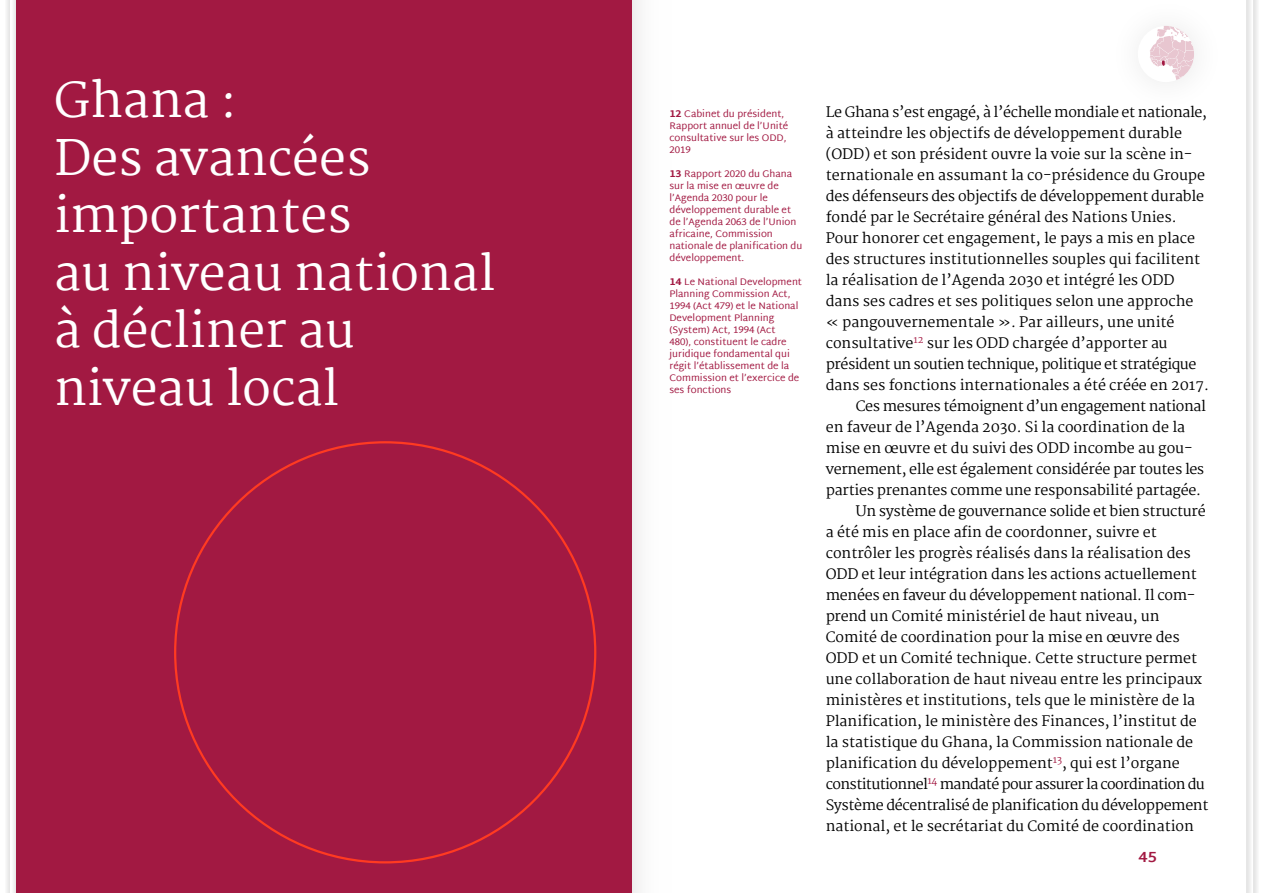
<style>
.page{position:relative;width:1263px;height:893px;background:#fff}
.page>*{position:absolute;margin:0;border:0;box-sizing:border-box;transform-origin:0 0}
.t1{font:48px/57.6px "Martel";color:#fff}
.t2{font:700 15px "Martel Sans";color:#a21942}
.Fließtext{font:14.25px/21px "Martel";color:#000}
.Fußnoten{font:9.75px/12px "Martel Sans";color:#a21942}
.s1{font-weight:800}
</style>
<div class="page">
<div style="left:578px;top:0;width:107px;height:893px;background:linear-gradient(to bottom,#fbfbfb,#fbfbfb)"></div>
<div style="left:1247px;top:0;width:16px;height:893px;background:linear-gradient(to bottom,#efefef,#efefef)"></div>
<svg style="left:1254px;top:0;width:9px;height:893px"></svg>
<div style="left:0;top:0;width:16px;height:893px;background:linear-gradient(to bottom,#f7f7f7,#f7f7f7)"></div>
<svg style="left:0;top:0;width:9px;height:893px"></svg>
<div style="left:16px;top:0;width:615px;height:893px;background:#a21942"></div>
<svg style="left:1150px;top:26px;width:45px;height:55px"></svg>
<p class="t1" style="left:54px;top:72px;width:442px">Ghana :<br>Des avancées importantes<br>au niveau national à décliner au niveau local</p>
<p class="Fußnoten" style="left:669px;top:108px;width:120px"><span class="s1">12</span> Cabinet du président,<br>Rapport annuel de l’Unité consultative sur les ODD,<br>2019</p>
<p class="Fußnoten" style="left:669px;top:168px;width:134px"><span class="s1">13</span> Rapport 2020 du Ghana sur la mise en œuvre de l’Agenda 2030 pour le développement durable et de l’Agenda 2063 de l’Union africaine, Commission nationale de planification du développement.</p>
<p class="Fußnoten" style="left:669px;top:276px;width:134px"><span class="s1">14</span> Le National Development<br>Planning Commission Act,<br>1994 (Act 479) et le National<br>Development Planning (System) Act, 1994 (Act<br>480), constituent le cadre juridique fondamental qui régit l’établissement de la<br>Commission et l’exercice de ses fonctions</p>
<p class="Fließtext" style="left:826px;top:102px;width:385px">Le Ghana s’est engagé, à l’échelle mondiale et nationale, à atteindre les objectifs de développement durable (ODD) et son président ouvre la voie sur la scène in&shy;ternationale en assumant la co-présidence du Groupe des défenseurs des objectifs de développement durable fondé par le Secrétaire général des Nations Unies.<br>Pour honorer cet engagement, le pays a mis en place des structures institutionnelles souples qui facilitent la réalisation de l’Agenda 2030 et intégré les ODD dans ses cadres et ses politiques selon une approche « pangouvernementale ». Par ailleurs, une unité consultative<sup>12</sup> sur les ODD chargée d’apporter au président un soutien technique, politique et stratégique dans ses fonctions internationales a été créée en 2017.</p>
<p class="Fließtext" style="left:826px;top:396px;width:382px;text-indent:30px">Ces mesures témoignent d’un engagement national en faveur de l’Agenda 2030. Si la coordination de la mise en œuvre et du suivi des ODD incombe au gou&shy;vernement, elle est également considérée par toutes les parties prenantes comme une responsabilité partagée.</p>
<p class="Fließtext" style="left:826px;top:501px;width:384px;text-indent:30px">Un système de gouvernance solide et bien structuré a été mis en place afin de coordonner, suivre et contrôler les progrès réalisés dans la réalisation des ODD et leur intégration dans les actions actuellement menées en faveur du développement national. Il com&shy;prend un Comité ministériel de haut niveau, un Comité de coordination pour la mise en œuvre des ODD et un Comité technique. Cette structure permet une collaboration de haut niveau entre les principaux ministères et institutions, tels que le ministère de la Planification, le ministère des Finances, l’institut de la statistique du Ghana, la Commission nationale de planification du développement<sup>13</sup>, qui est l’organe constitutionnel<sup>14</sup> mandaté pour assurer la coordination du Système décentralisé de planification du développement national, et le secrétariat du Comité de coordination</p>
<p class="t2" style="left:1138px;top:848px;width:20px">45</p>
</div>
